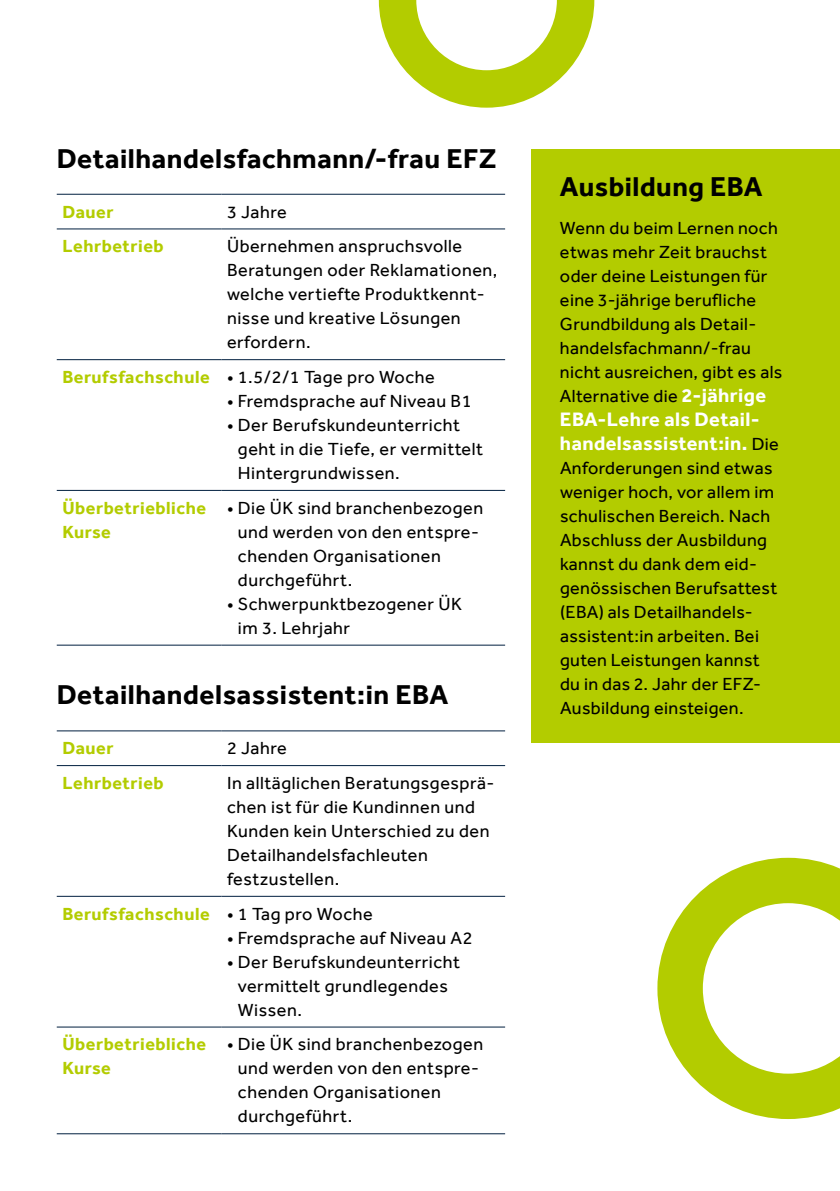
<style>
.page{position:relative;width:840px;height:1191px;background:#fff}
.page>*{position:absolute;margin:0;border:0;box-sizing:border-box;transform-origin:0 0}
.t1{font:700 28px "Effra";letter-spacing:.02em;color:#000}
.t2{font:700 20px/24px "Effra";letter-spacing:.02em;color:#fff}
.t3{font:18px/24px "Effra";letter-spacing:.03em;color:#000}
.t4{font:700 18px/24px "Effra";letter-spacing:.03em;color:#b3cc00}
.s1{font-weight:700;color:#b3cc00}
.s2{font-weight:400;color:#000}
.s3{font-weight:700;font-size:20px;color:#fff}
.s4{font-weight:400;font-size:18px;color:#000}
</style>
<div class="page">
<div style="left:531px;top:149px;width:308px;height:593px;background:#b3cc00"></div>
<hr style="left:57px;top:228px;width:164px;height:1px;background:#001f3f">
<hr style="left:221px;top:228px;width:284px;height:1px;background:#001f3f">
<hr style="left:57px;top:359px;width:164px;height:1px;background:#001f3f">
<hr style="left:221px;top:359px;width:284px;height:1px;background:#001f3f">
<hr style="left:57px;top:490px;width:164px;height:1px;background:#001f3f">
<hr style="left:221px;top:490px;width:284px;height:1px;background:#001f3f">
<hr style="left:57px;top:644px;width:164px;height:1px;background:#001f3f">
<hr style="left:221px;top:644px;width:284px;height:1px;background:#001f3f">
<hr style="left:57px;top:194px;width:164px;height:1px;background:#001f3f">
<hr style="left:221px;top:194px;width:284px;height:1px;background:#001f3f">
<hr style="left:57px;top:765px;width:164px;height:1px;background:#001f3f">
<hr style="left:221px;top:765px;width:284px;height:1px;background:#001f3f">
<hr style="left:57px;top:895px;width:164px;height:1px;background:#001f3f">
<hr style="left:221px;top:895px;width:284px;height:1px;background:#001f3f">
<hr style="left:57px;top:1026px;width:164px;height:1px;background:#001f3f">
<hr style="left:221px;top:1026px;width:284px;height:1px;background:#001f3f">
<hr style="left:57px;top:1133px;width:164px;height:1px;background:#001f3f">
<hr style="left:221px;top:1133px;width:284px;height:1px;background:#001f3f">
<hr style="left:57px;top:730px;width:164px;height:1px;background:#001f3f">
<hr style="left:221px;top:730px;width:284px;height:1px;background:#001f3f">
<svg style="left:378px;top:0;width:216px;height:108px"></svg>
<svg style="left:657px;top:857px;width:182px;height:262px"></svg>
<h1 class="t1" style="left:57px;top:141px;width:441px">Detailhandelsfachmann/-frau EFZ</h1>
<p class="t4" style="left:62px;top:199px;width:53px">Dauer</p>
<p class="t3" style="left:227px;top:199px;width:61px">3 Jahre</p>
<p class="t4" style="left:62px;top:234px;width:103px">Lehrbetrieb</p>
<p class="t3" style="left:227px;top:234px;width:272px">Übernehmen anspruchsvolle<br>Beratungen oder Reklamationen, welche vertiefte Produktkennt&shy;nisse und kreative Lösungen erfordern.</p>
<p class="t3" style="left:62px;top:365px;width:374px"><span class="s1">Berufsfachschule</span> • 1.5/2/1 Tage pro Woche</p>
<p class="t3" style="left:227px;top:389px;width:246px">• Fremdsprache auf Niveau B1</p>
<p class="t3" style="left:238px;top:413px;width:246px;text-indent:-11px">• Der Berufskundeunterricht geht in die Tiefe, er vermittelt<br>Hintergrundwissen.</p>
<p class="t4" style="left:62px;top:495px;width:145px">Überbetriebliche<br>Kurse</p>
<p class="t3" style="left:238px;top:495px;width:246px;text-indent:-11px">• Die ÜK sind branchenbezogen und werden von den entspre&shy;chenden Organisationen durchgeführt.</p>
<p class="t3" style="left:238px;top:591px;width:225px;text-indent:-11px">• Schwerpunktbezogener ÜK im 3. Lehrjahr</p>
<h1 class="t1" style="left:57px;top:678px;width:393px">Detailhandelsassistent:in EBA</h1>
<p class="t4" style="left:62px;top:736px;width:53px">Dauer</p>
<p class="t3" style="left:227px;top:736px;width:61px">2 Jahre</p>
<p class="t4" style="left:62px;top:770px;width:103px">Lehrbetrieb</p>
<p class="t3" style="left:227px;top:770px;width:269px">In alltäglichen Beratungsgesprä&shy;chen ist für die Kundinnen und<br>Kunden kein Unterschied zu den<br>Detailhandelsfachleuten festzustellen.</p>
<p class="t4" style="left:62px;top:901px;width:311px">Berufsfachschule <span class="s2">• 1 Tag pro Woche</span></p>
<p class="t3" style="left:227px;top:925px;width:247px">• Fremdsprache auf Niveau A2</p>
<p class="t3" style="left:238px;top:949px;width:223px;text-indent:-11px">• Der Berufskundeunterricht vermittelt grundlegendes<br>Wissen.</p>
<p class="t4" style="left:62px;top:1032px;width:145px">Überbetriebliche<br>Kurse</p>
<p class="t3" style="left:238px;top:1032px;width:246px;text-indent:-11px">• Die ÜK sind branchenbezogen und werden von den entspre&shy;chenden Organisationen durchgeführt.</p>
<h1 class="t1" style="left:559px;top:170px;width:204px">Ausbildung EBA</h1>
<p class="t3" style="left:559px;top:216px;width:224px">Wenn du beim Lernen noch etwas mehr Zeit brauchst oder deine Leistungen für eine 3-jährige berufliche<br>Grundbildung als Detail&shy;handelsfachmann/-frau nicht ausreichen, gibt es als<br>Alternative die <span class="s3">2-jährige</span></p>
<p class="t2" style="left:559px;top:407px;width:220px">EBA-Lehre als Detail&shy;handelsassistent:in. <span class="s4">Die</span></p>
<p class="t3" style="left:559px;top:456px;width:219px">Anforderungen sind etwas weniger hoch, vor allem im schulischen Bereich. Nach<br>Abschluss der Ausbildung kannst du dank dem eid&shy;genössischen Berufsattest (EBA) als Detailhandels&shy;assistent:in arbeiten. Bei guten Leistungen kannst du in das 2. Jahr der EFZ-<br>Ausbildung einsteigen.</p>
</div>
